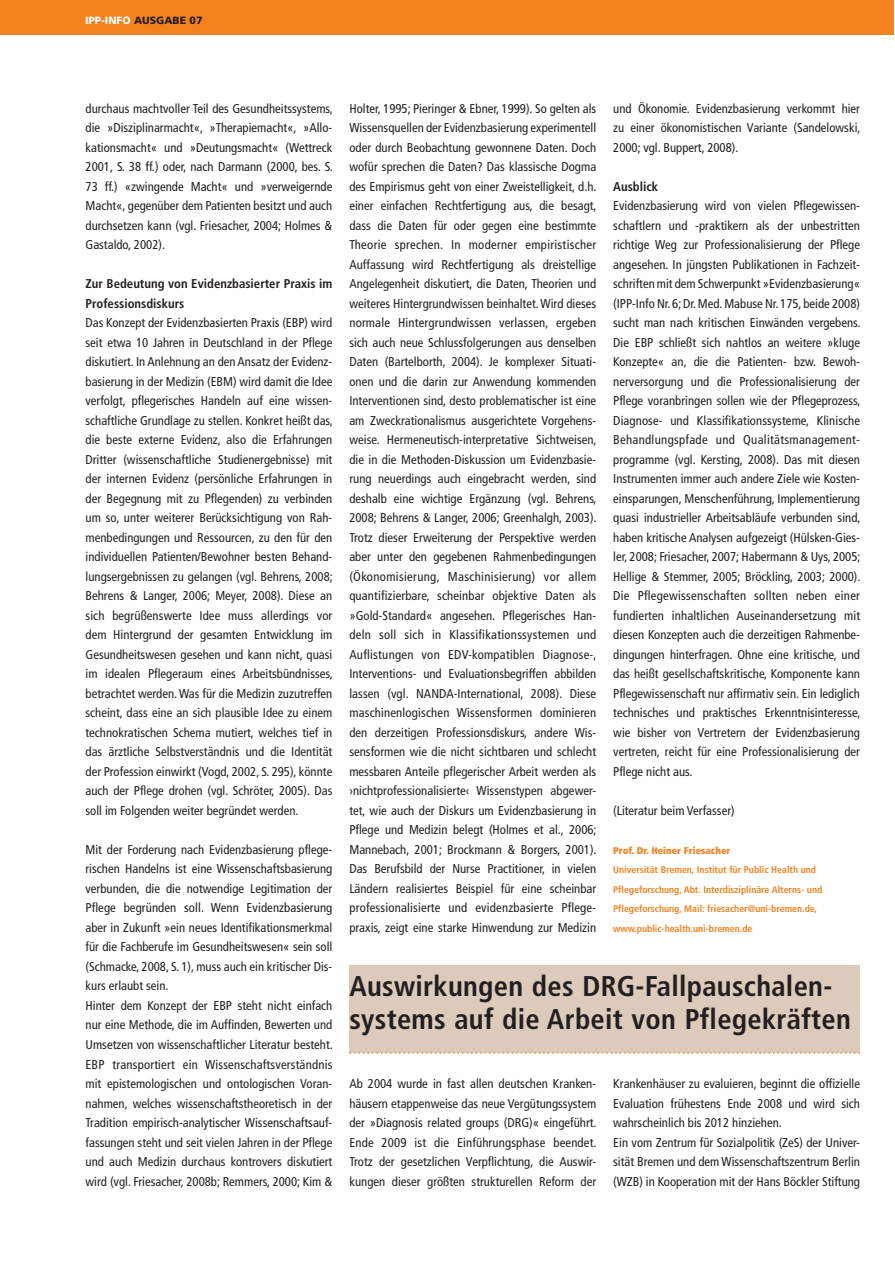
<style>
.page{position:relative;width:895px;height:1265px;background:#fff}
.page>*{position:absolute;margin:0;border:0;box-sizing:border-box;transform-origin:0 0}
.t1{font:700 condensed 28.5px/33px "Frutiger";letter-spacing:.01em;color:#231f20}
.t2{font:condensed 12.6px/19.5px "Frutiger";color:#231f20;text-align:justify}
.t3{font:700 condensed 12.6px/19.5px "Frutiger";color:#231f20}
.t4{font:900 10.5px "Frutiger";color:#231f20}
.t5{font:700 condensed 9.6px/19.5px "Frutiger";color:#f5821f}
.t6{font:900 condensed 9.6px "Frutiger";color:#f5821f}
.s1{color:#fff}
</style>
<div class="page">
<div style="left:0;top:1px;width:893px;height:34px;background:#f5821f"></div>
<div style="left:349px;top:965px;width:510px;height:88px;background:#dccaba"></div>
<svg style="left:349px;top:1052px;width:510px;height:1px"></svg>
<p class="t4" style="left:85px;top:16px;width:119px"><span class="s1">IPP-INFO</span> AUSGABE 07</p>
<p class="t2" style="left:85px;top:99px;width:249px">durchaus machtvoller Teil des Gesundheitssystems, die »Disziplinarmacht«, »Therapiemacht«, »Allo&shy;kationsmacht« und »Deutungsmacht« (Wettreck 2001, S. 38 ff.) oder, nach Darmann (2000, bes. S.<br>73 ff.) «zwingende Macht« und »verweigernde Macht«, gegenüber dem Patienten besitzt und auch durchsetzen kann (vgl. Friesacher, 2004; Holmes &amp; Gastaldo, 2002).</p>
<p class="t3" style="left:85px;top:275px;width:248px">Zur Bedeutung von Evidenzbasierter Praxis im<br>Professionsdiskurs</p>
<p class="t2" style="left:85px;top:314px;width:249px">Das Konzept der Evidenzbasierten Praxis (EBP) wird seit etwa 10 Jahren in Deutschland in der Pflege diskutiert. In Anlehnung an den Ansatz der Evidenz&shy;basierung in der Medizin (EBM) wird damit die Idee verfolgt, pflegerisches Handeln auf eine wissen&shy;schaftliche Grundlage zu stellen. Konkret heißt das, die beste externe Evidenz, also die Erfahrungen Dritter (wissenschaftliche Studienergebnisse) mit der internen Evidenz (persönliche Erfahrungen in der Begegnung mit zu Pflegenden) zu verbinden um so, unter weiterer Berücksichtigung von Rah&shy;menbedingungen und Ressourcen, zu den für den individuellen Patienten/Bewohner besten Behand&shy;lungsergebnissen zu gelangen (vgl. Behrens, 2008; Behrens &amp; Langer, 2006; Meyer, 2008). Diese an sich begrüßenswerte Idee muss allerdings vor dem Hintergrund der gesamten Entwicklung im Gesundheitswesen gesehen und kann nicht, quasi im idealen Pflegeraum eines Arbeitsbündnisses, betrachtet werden. Was für die Medizin zuzutreffen scheint, dass eine an sich plausible Idee zu einem technokratischen Schema mutiert, welches tief in das ärztliche Selbstverständnis und die Identität der Profession einwirkt (Vogd, 2002, S. 295), könnte auch der Pflege drohen (vgl. Schröter, 2005). Das soll im Folgenden weiter begründet werden.</p>
<p class="t2" style="left:85px;top:840px;width:249px;text-align:left">Mit der Forderung nach Evidenzbasierung pflege&shy;rischen Handelns ist eine Wissenschaftsbasierung verbunden, die die notwendige Legitimation der Pflege begründen soll. Wenn Evidenzbasierung aber in Zukunft »ein neues Identifikationsmerkmal für die Fachberufe im Gesundheitswesen« sein soll (Schmacke, 2008, S. 1), muss auch ein kritischer Dis&shy;kurs erlaubt sein.<br>Hinter dem Konzept der EBP steht nicht einfach nur eine Methode, die im Auffinden, Bewerten und Umsetzen von wissenschaftlicher Literatur besteht.<br>EBP transportiert ein Wissenschaftsverständnis mit epistemologischen und ontologischen Voran&shy;nahmen, welches wissenschaftstheoretisch in der Tradition empirisch-analytischer Wissenschaftsauf&shy;fassungen steht und seit vielen Jahren in der Pflege und auch Medizin durchaus kontrovers diskutiert wird (vgl. Friesacher, 2008b; Remmers, 2000; Kim &amp;</p>
<p class="t2" style="left:349px;top:99px;width:249px">Holter, 1995; Pieringer &amp; Ebner, 1999). So gelten als Wissensquellen der Evidenzbasierung experimentell oder durch Beobachtung gewonnene Daten. Doch wofür sprechen die Daten? Das klassische Dogma des Empirismus geht von einer Zweistelligkeit, d.h. einer einfachen Rechtfertigung aus, die besagt, dass die Daten für oder gegen eine bestimmte Theorie sprechen. In moderner empiristischer Auffassung wird Rechtfertigung als dreistellige Angelegenheit diskutiert, die Daten, Theorien und weiteres Hintergrundwissen beinhaltet. Wird dieses normale Hintergrundwissen verlassen, ergeben sich auch neue Schlussfolgerungen aus denselben Daten (Bartelborth, 2004). Je komplexer Situati&shy;onen und die darin zur Anwendung kommenden Interventionen sind, desto problematischer ist eine am Zweckrationalismus ausgerichtete Vorgehens&shy;weise. Hermeneutisch-interpretative Sichtweisen, die in die Methoden-Diskussion um Evidenzbasie&shy;rung neuerdings auch eingebracht werden, sind deshalb eine wichtige Ergänzung (vgl. Behrens, 2008; Behrens &amp; Langer, 2006; Greenhalgh, 2003).<br>Trotz dieser Erweiterung der Perspektive werden aber unter den gegebenen Rahmenbedingungen (Ökonomisierung, Maschinisierung) vor allem quantifizierbare, scheinbar objektive Daten als »Gold-Standard« angesehen. Pflegerisches Han&shy;deln soll sich in Klassifikationssystemen und Auflistungen von EDV-kompatiblen Diagnose-, Interventions- und Evaluationsbegriffen abbilden lassen (vgl. NANDA-International, 2008). Diese maschinenlogischen Wissensformen dominieren den derzeitigen Professionsdiskurs, andere Wis&shy;sensformen wie die nicht sichtbaren und schlecht messbaren Anteile pflegerischer Arbeit werden als ›nichtprofessionalisierte‹ Wissenstypen abgewer&shy;tet, wie auch der Diskurs um Evidenzbasierung in Pflege und Medizin belegt (Holmes et al., 2006; Mannebach, 2001; Brockmann &amp; Borgers, 2001).<br>Das Berufsbild der Nurse Practitioner, in vielen Ländern realisiertes Beispiel für eine scheinbar professionalisierte und evidenzbasierte Pflege&shy;praxis, zeigt eine starke Hinwendung zur Medizin</p>
<p class="t2" style="left:613px;top:99px;width:249px">und Ökonomie. Evidenzbasierung verkommt hier zu einer ökonomistischen Variante (Sandelowski, 2000; vgl. Buppert, 2008).</p>
<p class="t3" style="left:613px;top:177px;width:46px">Ausblick</p>
<p class="t2" style="left:613px;top:197px;width:249px">Evidenzbasierung wird von vielen Pflegewissen&shy;schaftlern und -praktikern als der unbestritten richtige Weg zur Professionalisierung der Pflege angesehen. In jüngsten Publikationen in Fachzeit&shy;schriften mit dem Schwerpunkt »Evidenzbasierung« (IPP-Info Nr. 6; Dr. Med. Mabuse Nr. 175, beide 2008) sucht man nach kritischen Einwänden vergebens.<br>Die EBP schließt sich nahtlos an weitere »kluge Konzepte« an, die die Patienten- bzw. Bewoh&shy;nerversorgung und die Professionalisierung der Pflege voranbringen sollen wie der Pflegeprozess, Diagnose- und Klassifikationssysteme, Klinische Behandlungspfade und Qualitätsmanagement&shy;programme (vgl. Kersting, 2008). Das mit diesen Instrumenten immer auch andere Ziele wie Kosten&shy;einsparungen, Menschenführung, Implementierung quasi industrieller Arbeitsabläufe verbunden sind, haben kritische Analysen aufgezeigt (Hülsken-Gies&shy;ler, 2008; Friesacher, 2007; Habermann &amp; Uys, 2005; Hellige &amp; Stemmer, 2005; Bröckling, 2003; 2000).<br>Die Pflegewissenschaften sollten neben einer fundierten inhaltlichen Auseinandersetzung mit diesen Konzepten auch die derzeitigen Rahmenbe&shy;dingungen hinterfragen. Ohne eine kritische, und das heißt gesellschaftskritische, Komponente kann Pflegewissenschaft nur affirmativ sein. Ein lediglich technisches und praktisches Erkenntnisinteresse, wie bisher von Vertretern der Evidenzbasierung vertreten, reicht für eine Professionalisierung der Pflege nicht aus.</p>
<p class="t2" style="left:613px;top:801px;width:123px">(Literatur beim Verfasser)</p>
<p class="t6" style="left:613px;top:846px;width:119px">Prof. Dr. Heiner Friesacher</p>
<p class="t5" style="left:613px;top:861px;width:210px">Universität Bremen, Institut für Public Health und Pflegeforschung, Abt. Interdisziplinäre Alterns- und Pflegeforschung, Mail: friesacher@uni-bremen.de, www.public-health.uni-bremen.de</p>
<h1 class="t1" style="left:349px;top:971px;width:503px">Auswirkungen des DRG-Fallpauschalen&shy;systems auf die Arbeit von Pflegekräften</h1>
<p class="t2" style="left:349px;top:1074px;width:249px">Ab 2004 wurde in fast allen deutschen Kranken&shy;häusern etappenweise das neue Vergütungssystem der »Diagnosis related groups (DRG)« eingeführt.<br>Ende 2009 ist die Einführungsphase beendet.<br>Trotz der gesetzlichen Verpflichtung, die Auswir&shy;kungen dieser größten strukturellen Reform der</p>
<p class="t2" style="left:613px;top:1074px;width:248px;text-align:left">Krankenhäuser zu evaluieren, beginnt die offizielle Evaluation frühestens Ende 2008 und wird sich wahrscheinlich bis 2012 hinziehen.<br>Ein vom Zentrum für Sozialpolitik (ZeS) der Univer&shy;sität Bremen und dem Wissenschaftszentrum Berlin (WZB) in Kooperation mit der Hans Böckler Stiftung</p>
</div>
